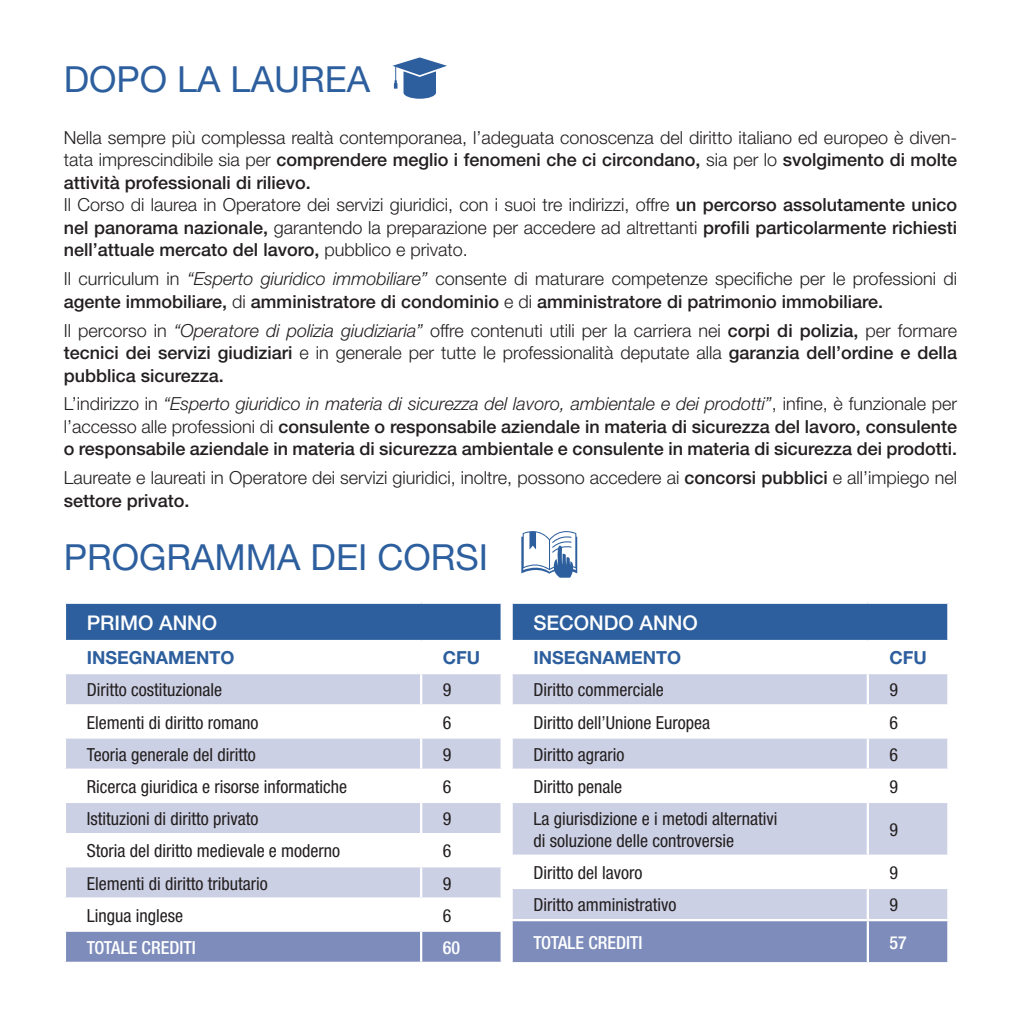
<style>
.page{position:relative;width:1021px;height:1021px;background:#fff}
.page>*{position:absolute;margin:0;border:0;box-sizing:border-box;transform-origin:0 0}
.t1{font:36px "Helvetica Neue";color:#2d5f9e}
.t2{font:500 20.25px "Helvetica Neue";color:#fff}
.t3{font:300 18px/22.5px "Helvetica Neue";color:#231f20}
.t4{font:500 18px/22.5px "Helvetica Neue";color:#231f20}
.t5{font:condensed 18px/21.6px "Helvetica Neue";color:#231f20}
.t6{font:700 18px "Helvetica Neue";color:#2d5f9e}
.t7{font:500 condensed 18px "Helvetica Neue";color:#fff}
.s1{font-weight:500}
.s2{font-weight:300}
.s3{font-weight:300;font-style:italic}
.s4{font-style:italic}
</style>
<div class="page">
<svg style="left:392px;top:57px;width:55px;height:42px"></svg>
<svg style="left:521px;top:531px;width:56px;height:46px"></svg>
<div style="left:65px;top:602px;width:436px;height:39px;background:#2d5f9e"></div>
<svg style="left:66px;top:674px;width:434px;height:223px;fill:#ccd0e4"></svg>
<div style="left:66px;top:931px;width:434px;height:30px;background:#7d8cbb"></div>
<hr style="left:64px;top:601px;width:357px;height:3px;background:#fff">
<hr style="left:64px;top:604px;width:2px;height:36px;background:#fff">
<hr style="left:421px;top:601px;width:82px;height:3px;background:#fff">
<hr style="left:500px;top:604px;width:3px;height:36px;background:#fff">
<hr style="left:64px;top:640px;width:357px;height:2px;background:#fff">
<hr style="left:421px;top:640px;width:82px;height:2px;background:#fff">
<hr style="left:420px;top:674px;width:2px;height:30px;background:#fff">
<hr style="left:64px;top:704px;width:357px;height:2px;background:#fff">
<hr style="left:421px;top:704px;width:82px;height:2px;background:#fff">
<hr style="left:420px;top:706px;width:2px;height:30px;background:#fff">
<hr style="left:64px;top:736px;width:357px;height:2px;background:#fff">
<hr style="left:421px;top:736px;width:82px;height:2px;background:#fff">
<hr style="left:420px;top:738px;width:2px;height:30px;background:#fff">
<hr style="left:64px;top:768px;width:357px;height:2px;background:#fff">
<hr style="left:421px;top:768px;width:82px;height:2px;background:#fff">
<hr style="left:420px;top:770px;width:2px;height:30px;background:#fff">
<hr style="left:64px;top:800px;width:357px;height:3px;background:#fff">
<hr style="left:421px;top:800px;width:82px;height:3px;background:#fff">
<hr style="left:420px;top:803px;width:2px;height:30px;background:#fff">
<hr style="left:64px;top:833px;width:357px;height:2px;background:#fff">
<hr style="left:421px;top:833px;width:82px;height:2px;background:#fff">
<hr style="left:420px;top:835px;width:2px;height:30px;background:#fff">
<hr style="left:64px;top:865px;width:357px;height:2px;background:#fff">
<hr style="left:421px;top:865px;width:82px;height:2px;background:#fff">
<hr style="left:420px;top:867px;width:2px;height:30px;background:#fff">
<hr style="left:420px;top:931px;width:2px;height:30px;background:#fff">
<div style="left:511px;top:602px;width:437px;height:39px;background:#2d5f9e"></div>
<svg style="left:512px;top:674px;width:435px;height:245px;fill:#ccd0e4"></svg>
<div style="left:512px;top:921px;width:435px;height:41px;background:#7d8cbb"></div>
<hr style="left:510px;top:601px;width:357px;height:3px;background:#fff">
<hr style="left:510px;top:604px;width:2px;height:36px;background:#fff">
<hr style="left:867px;top:601px;width:82px;height:3px;background:#fff">
<hr style="left:947px;top:604px;width:2px;height:36px;background:#fff">
<hr style="left:510px;top:640px;width:357px;height:2px;background:#fff">
<hr style="left:867px;top:640px;width:82px;height:2px;background:#fff">
<hr style="left:866px;top:674px;width:3px;height:30px;background:#fff">
<hr style="left:510px;top:704px;width:357px;height:2px;background:#fff">
<hr style="left:867px;top:704px;width:82px;height:2px;background:#fff">
<hr style="left:866px;top:706px;width:3px;height:30px;background:#fff">
<hr style="left:510px;top:736px;width:357px;height:2px;background:#fff">
<hr style="left:867px;top:736px;width:82px;height:2px;background:#fff">
<hr style="left:866px;top:738px;width:3px;height:30px;background:#fff">
<hr style="left:510px;top:768px;width:357px;height:2px;background:#fff">
<hr style="left:867px;top:768px;width:82px;height:2px;background:#fff">
<hr style="left:866px;top:770px;width:3px;height:30px;background:#fff">
<hr style="left:510px;top:800px;width:357px;height:3px;background:#fff">
<hr style="left:867px;top:800px;width:82px;height:3px;background:#fff">
<hr style="left:866px;top:803px;width:3px;height:51px;background:#fff">
<hr style="left:510px;top:854px;width:357px;height:2px;background:#fff">
<hr style="left:867px;top:854px;width:82px;height:2px;background:#fff">
<hr style="left:866px;top:856px;width:3px;height:30px;background:#fff">
<hr style="left:510px;top:886px;width:357px;height:3px;background:#fff">
<hr style="left:867px;top:886px;width:82px;height:3px;background:#fff">
<hr style="left:866px;top:889px;width:3px;height:30px;background:#fff">
<hr style="left:866px;top:921px;width:3px;height:41px;background:#fff">
<h1 class="t1" style="left:64px;top:58px;width:308px">DOPO LA LAUREA</h1>
<p class="t3" style="left:64px;top:126px;width:895px">Nella sempre più complessa realtà contemporanea, l’adeguata conoscenza del diritto italiano ed europeo è diven&shy;tata imprescindibile sia per <span class="s1">comprendere meglio i fenomeni che ci circondano,</span> sia per lo <span class="s1">svolgimento di molte attività professionali di rilievo.<br></span>Il Corso di laurea in Operatore dei servizi giuridici, con i suoi tre indirizzi, offre <span class="s1">un percorso assolutamente unico nel panorama nazionale,</span> garantendo la preparazione per accedere ad altrettanti <span class="s1">profili particolarmente richiesti nell’attuale mercato del lavoro,</span> pubblico e privato.</p>
<p class="t4" style="left:64px;top:267px;width:895px"><span class="s2">Il curriculum in</span> <span class="s3">“Esperto giuridico immobiliare”</span> <span class="s2">consente di maturare competenze specifiche per le professioni di </span>agente immobiliare, <span class="s2">di</span> amministratore di condominio <span class="s2">e di</span> amministratore di patrimonio immobiliare.</p>
<p class="t3" style="left:64px;top:318px;width:894px;text-align:justify">Il percorso in <span class="s4">“Operatore di polizia giudiziaria”</span> offre contenuti utili per la carriera nei <span class="s1">corpi di polizia,</span> per formare <span class="s1">tecnici dei servizi giudiziari</span> e in generale per tutte le professionalità deputate alla <span class="s1">garanzia dell’ordine e della pubblica sicurezza.</span></p>
<p class="t4" style="left:64px;top:392px;width:894px;text-align:justify"><span class="s2">L’indirizzo in</span> <span class="s3">“Esperto giuridico in materia di sicurezza del lavoro, ambientale e dei prodotti”</span><span class="s2">, infine, è funzionale per l’accesso alle professioni di</span> consulente o responsabile aziendale in materia di sicurezza del lavoro, consulente o responsabile aziendale in materia di sicurezza ambientale e consulente in materia di sicurezza dei prodotti.</p>
<p class="t3" style="left:64px;top:466px;width:894px">Laureate e laureati in Operatore dei servizi giuridici, inoltre, possono accedere ai <span class="s1">concorsi pubblici</span> e all’impiego nel <span class="s1">settore privato.</span></p>
<h1 class="t1" style="left:64px;top:535px;width:426px">PROGRAMMA DEI CORSI</h1>
<p class="t2" style="left:87px;top:610px;width:132px">PRIMO ANNO</p>
<p class="t6" style="left:87px;top:646px;width:149px">INSEGNAMENTO</p>
<p class="t6" style="left:443px;top:646px;width:39px">CFU</p>
<p class="t5" style="left:87px;top:679px;width:137px">Diritto costituzionale</p>
<p class="t5" style="left:443px;top:679px;width:10px">9</p>
<p class="t5" style="left:87px;top:711px;width:173px">Elementi di diritto romano</p>
<p class="t5" style="left:443px;top:711px;width:10px">6</p>
<p class="t5" style="left:87px;top:743px;width:170px">Teoria generale del diritto</p>
<p class="t5" style="left:443px;top:743px;width:10px">9</p>
<p class="t5" style="left:87px;top:775px;width:262px">Ricerca giuridica e risorse informatiche</p>
<p class="t5" style="left:443px;top:775px;width:10px">6</p>
<p class="t5" style="left:87px;top:807px;width:173px">Istituzioni di diritto privato</p>
<p class="t5" style="left:443px;top:807px;width:10px">9</p>
<p class="t5" style="left:87px;top:840px;width:255px">Storia del diritto medievale e moderno</p>
<p class="t5" style="left:443px;top:840px;width:10px">6</p>
<p class="t5" style="left:87px;top:872px;width:182px">Elementi di diritto tributario</p>
<p class="t5" style="left:443px;top:872px;width:10px">9</p>
<p class="t5" style="left:87px;top:904px;width:98px">Lingua inglese</p>
<p class="t5" style="left:443px;top:904px;width:10px">6</p>
<p class="t7" style="left:87px;top:936px;width:110px">TOTALE CREDITI</p>
<p class="t7" style="left:443px;top:936px;width:19px">60</p>
<p class="t2" style="left:533px;top:610px;width:166px">SECONDO ANNO</p>
<p class="t6" style="left:533px;top:646px;width:149px">INSEGNAMENTO</p>
<p class="t6" style="left:889px;top:646px;width:39px">CFU</p>
<p class="t5" style="left:533px;top:679px;width:132px">Diritto commerciale</p>
<p class="t5" style="left:889px;top:679px;width:10px">9</p>
<p class="t5" style="left:533px;top:711px;width:178px">Diritto dell’Unione Europea</p>
<p class="t5" style="left:889px;top:711px;width:10px">6</p>
<p class="t5" style="left:533px;top:743px;width:93px">Diritto agrario</p>
<p class="t5" style="left:889px;top:743px;width:10px">6</p>
<p class="t5" style="left:533px;top:775px;width:90px">Diritto penale</p>
<p class="t5" style="left:889px;top:775px;width:10px">9</p>
<p class="t5" style="left:533px;top:807px;width:246px">La giurisdizione e i metodi alternativi di soluzione delle controversie</p>
<p class="t5" style="left:889px;top:818px;width:10px">9</p>
<p class="t5" style="left:533px;top:861px;width:111px">Diritto del lavoro</p>
<p class="t5" style="left:889px;top:861px;width:10px">9</p>
<p class="t5" style="left:533px;top:893px;width:145px">Diritto amministrativo</p>
<p class="t5" style="left:889px;top:893px;width:10px">9</p>
<p class="t7" style="left:533px;top:931px;width:110px">TOTALE CREDITI</p>
<p class="t7" style="left:889px;top:931px;width:19px">57</p>
</div>
